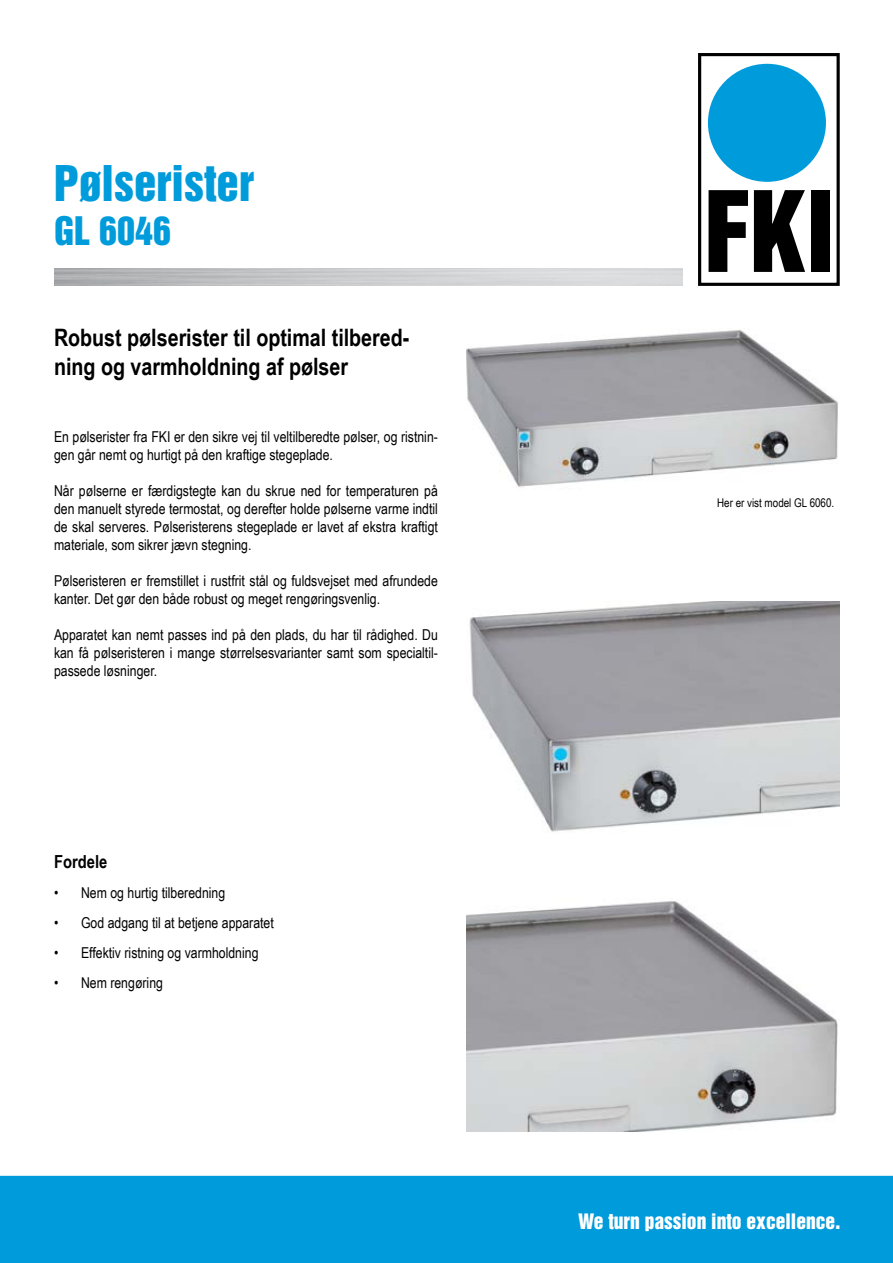
<style>
.page{position:relative;width:893px;height:1263px;background:#fff}
.page>*{position:absolute;margin:0;border:0;box-sizing:border-box;transform-origin:0 0}
.t1{font:45px "Helvetica Inserat";color:#009bdb}
.t2{font:36px "Helvetica Inserat";color:#009bdb}
.t3{font:700 24px/28.8px "Arial Narrow";color:#000}
.t4{font:19.5px "Helvetica Inserat";color:#fff}
.t5{font:700 18px "Arial Narrow";color:#000}
.t6{font:15px/18px "Arial Narrow";color:#000}
.t7{font:12px "Arial Narrow";color:#000}
</style>
<div class="page">
<div style="left:698px;top:53px;width:142px;height:233px;border:3px solid #000"></div>
<svg style="left:709px;top:190px;width:39px;height:82px"></svg>
<svg style="left:754px;top:190px;width:51px;height:82px"></svg>
<div style="left:811px;top:190px;width:19px;height:82px;background:#000"></div>
<div style="left:708px;top:64px;width:118px;height:118px;background:#009bdb;border-radius:50%"></div>
<div style="left:0;top:1176px;width:893px;height:87px;background:#009bdb"></div>
<img style="left:469px;top:602px;width:370px;height:230px">
<img style="left:466px;top:330px;width:372px;height:158px">
<img style="left:466px;top:901px;width:372px;height:231px">
<h1 class="t1" style="left:54px;top:157px;width:201px">Pølserister</h1>
<h2 class="t2" style="left:54px;top:209px;width:118px">GL 6046</h2>
<h3 class="t3" style="left:54px;top:322px;width:357px">Robust pølserister til optimal tilbered&shy;ning og varmholdning af pølser</h3>
<p class="t6" style="left:54px;top:427px;width:385px">En pølserister fra FKI er den sikre vej til veltilberedte pølser, og ristnin&shy;gen går nemt og hurtigt på den kraftige stegeplade.</p>
<p class="t6" style="left:54px;top:481px;width:385px;text-align:justify">Når pølserne er færdigstegte kan du skrue ned for temperaturen på den manuelt styrede termostat, og derefter holde pølserne varme indtil de skal serveres. Pølseristerens stegeplade er lavet af ekstra kraftigt materiale, som sikrer jævn stegning.</p>
<p class="t6" style="left:54px;top:571px;width:385px">Pølseristeren er fremstillet i rustfrit stål og fuldsvejset med afrundede kanter. Det gør den både robust og meget rengøringsvenlig.</p>
<p class="t6" style="left:54px;top:625px;width:385px;text-align:justify">Apparatet kan nemt passes ind på den plads, du har til rådighed. Du kan få pølseristeren i mange størrelsesvarianter samt som specialtil&shy;passede løsninger.</p>
<p class="t5" style="left:54px;top:848px;width:55px">Fordele</p>
<p class="t6" style="left:54px;top:883px;width:173px">• Nem og hurtig tilberedning</p>
<p class="t6" style="left:54px;top:913px;width:221px">• God adgang til at betjene apparatet</p>
<p class="t6" style="left:54px;top:943px;width:206px">• Effektiv ristning og varmholdning</p>
<p class="t6" style="left:54px;top:973px;width:111px">• Nem rengøring</p>
<p class="t7" style="left:717px;top:494px;width:119px">Her er vist model GL 6060.</p>
<h3 class="t4" style="left:578px;top:1209px;width:264px">We turn passion into excellence.</h3>
</div>
